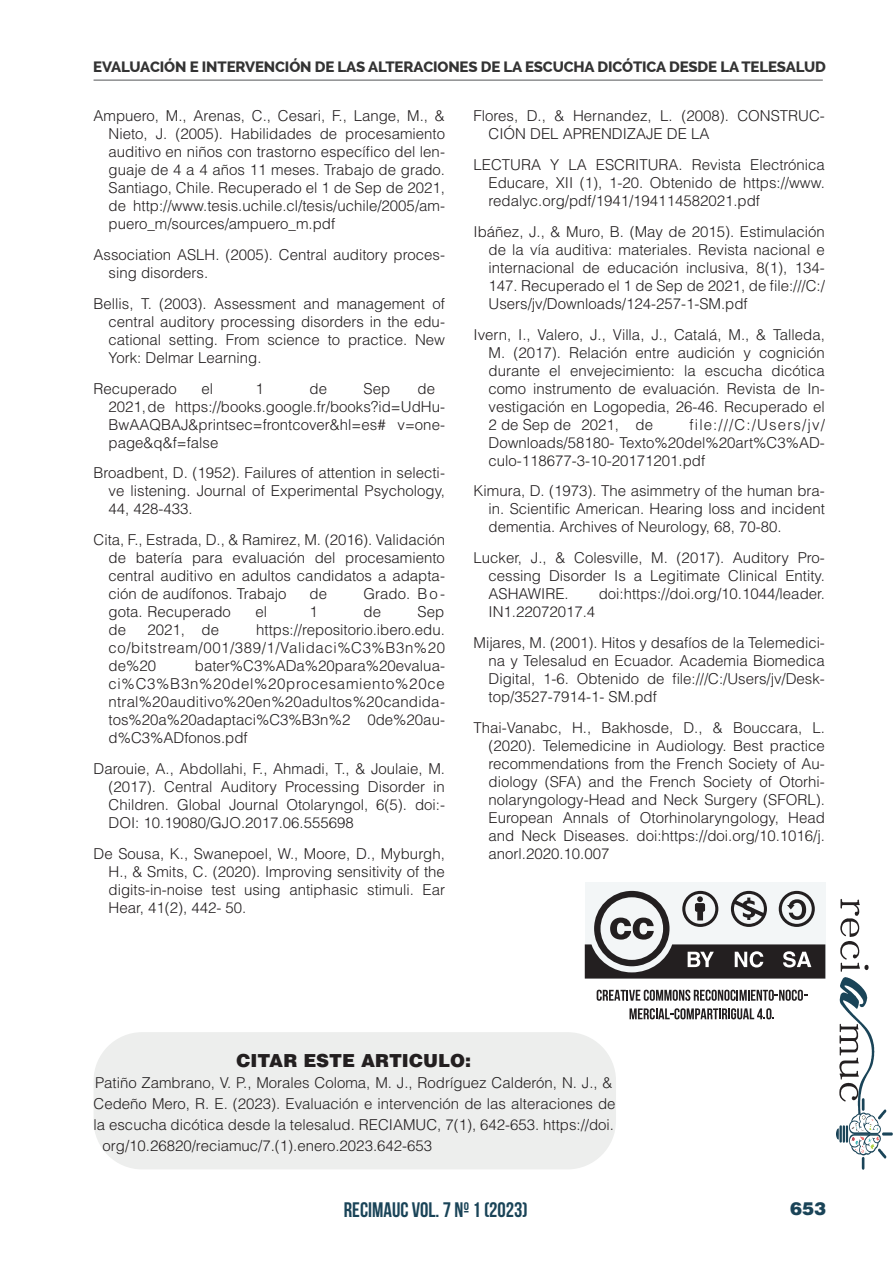
<style>
.page{position:relative;width:893px;height:1263px;background:#fff}
.page>*{position:absolute;margin:0;border:0;box-sizing:border-box;transform-origin:0 0}
.t1{font:700 21px "Bebas Neue";color:#1a4458}
.t2{font:900 18px "Helvetica LT Std";color:#231f20}
.t3{font:900 18px "Helvetica LT Std";color:#1a4458}
.t4{font:300 15px/18px "Helvetica LT Std";color:#231f20;text-align:justify}
.t5{font:800 15px "Raleway";letter-spacing:-.01em;color:#333}
</style>
<div class="page">
<hr style="left:94px;top:80px;width:729px;height:1px;background:#545557">
<svg style="left:836px;top:899px;width:57px;height:271px"></svg>
<div style="left:94px;top:1032px;width:522px;height:137px;background:#edeeed;border-radius:49px"></div>
<svg style="left:597px;top:990px;width:210px;height:11px"></svg>
<svg style="left:629px;top:1008px;width:145px;height:11px"></svg>
<div style="left:585px;top:882px;width:240px;height:96px;background:#f3f6f7"></div>
<svg style="left:585px;top:891px;width:240px;height:87px"></svg>
<p class="t5" style="left:93px;top:59px;width:734px">EVALUACIÓN E INTERVENCIÓN DE LAS ALTERACIONES DE LA ESCUCHA DICÓTICA DESDE LA TELESALUD</p>
<p class="t4" style="left:109px;top:107px;width:338px;text-indent:-15px">Ampuero, M., Arenas, C., Cesari, F., Lange, M., &amp; Nieto, J. (2005). Habilidades de procesamiento auditivo en niños con trastorno específico del len&shy;guaje de 4 a 4 años 11 meses. Trabajo de grado.<br>Santiago, Chile. Recuperado el 1 de Sep de 2021, de http://www.tesis.uchile.cl/tesis/uchile/2005/am&shy;puero_m/sources/ampuero_m.pdf</p>
<p class="t4" style="left:109px;top:246px;width:338px;text-indent:-15px">Association ASLH. (2005). Central auditory proces&shy;sing disorders.</p>
<p class="t4" style="left:109px;top:294px;width:338px;text-indent:-15px">Bellis, T. (2003). Assessment and management of central auditory processing disorders in the edu&shy;cational setting. From science to practice. New York: Delmar Learning.</p>
<p class="t4" style="left:94px;top:379px;width:85px">Recuperado</p>
<p class="t4" style="left:202px;top:379px;width:13px">el</p>
<p class="t4" style="left:256px;top:379px;width:10px">1</p>
<p class="t4" style="left:310px;top:379px;width:19px">de</p>
<p class="t4" style="left:364px;top:379px;width:28px">Sep</p>
<p class="t4" style="left:109px;top:379px;width:338px;text-align:left;text-indent:309px">de<br>2021,de https://books.google.fr/books?id=UdHu-<br>BwAAQBAJ&amp;printsec=frontcover&amp;hl=es# v=one&shy;page&amp;q&amp;f=false</p>
<p class="t4" style="left:109px;top:464px;width:338px;text-indent:-15px">Broadbent, D. (1952). Failures of attention in selecti&shy;ve listening. Journal of Experimental Psychology, 44, 428-433.</p>
<p class="t4" style="left:109px;top:531px;width:338px;text-indent:-15px">Cita, F., Estrada, D., &amp; Ramirez, M. (2016). Validación de batería para evaluación del procesamiento central auditivo en adultos candidatos a adapta&shy;ción de audífonos. Trabajo</p>
<p class="t4" style="left:310px;top:585px;width:19px">de</p>
<p class="t4" style="left:364px;top:585px;width:83px">Grado. Bo-</p>
<p class="t4" style="left:109px;top:603px;width:124px">gota. Recuperado</p>
<p class="t4" style="left:256px;top:603px;width:13px">el</p>
<p class="t4" style="left:310px;top:603px;width:10px">1</p>
<p class="t4" style="left:364px;top:603px;width:19px">de</p>
<p class="t4" style="left:418px;top:603px;width:28px">Sep</p>
<p class="t4" style="left:109px;top:621px;width:19px">de</p>
<p class="t4" style="left:148px;top:621px;width:73px">2021, de</p>
<p class="t4" style="left:109px;top:621px;width:338px;text-indent:148px">https://repositorio.ibero.edu. co/bitstream/001/389/1/Validaci%C3%B3n%20 de%20</p>
<p class="t4" style="left:109px;top:657px;width:338px;text-indent:86px">bater%C3%ADa%20para%20evalua&shy;ci%C3%B3n%20del%20procesamiento%20ce ntral%20auditivo%20en%20adultos%20candida&shy;tos%20a%20adaptaci%C3%B3n%2 0de%20au&shy;d%C3%ADfonos.pdf</p>
<p class="t4" style="left:109px;top:759px;width:338px;text-indent:-15px">Darouie, A., Abdollahi, F., Ahmadi, T., &amp; Joulaie, M. (2017). Central Auditory Processing Disorder in Children. Global Journal Otolaryngol, 6(5). doi:- DOI: 10.19080/GJO.2017.06.555698</p>
<p class="t4" style="left:109px;top:844px;width:338px;text-indent:-15px">De Sousa, K., Swanepoel, W., Moore, D., Myburgh, H., &amp; Smits, C. (2020). Improving sensitivity of the digits-in-noise test using antiphasic stimuli. Ear Hear, 41(2), 442- 50.</p>
<p class="t4" style="left:488px;top:107px;width:338px;text-indent:-15px">Flores, D., &amp; Hernandez, L. (2008). CONSTRUC-<br>CIÓN DEL APRENDIZAJE DE LA</p>
<p class="t4" style="left:488px;top:156px;width:338px;text-indent:-15px">LECTURA Y LA ESCRITURA. Revista Electrónica Educare, XII (1), 1-20. Obtenido de https://www. redalyc.org/pdf/1941/194114582021.pdf</p>
<p class="t4" style="left:488px;top:222px;width:338px;text-indent:-15px">Ibáñez, J., &amp; Muro, B. (May de 2015). Estimulación de la vía auditiva: materiales. Revista nacional e internacional de educación inclusiva, 8(1), 134- 147. Recuperado el 1 de Sep de 2021, de file:///C:/ Users/jv/Downloads/124-257-1-SM.pdf</p>
<p class="t4" style="left:488px;top:325px;width:338px;text-indent:-15px">Ivern, I., Valero, J., Villa, J., Catalá, M., &amp; Talleda, M. (2017). Relación entre audición y cognición durante el envejecimiento: la escucha dicótica como instrumento de evaluación. Revista de In&shy;vestigación en Logopedia, 26-46. Recuperado el 2 de Sep de 2021, de</p>
<p class="t4" style="left:488px;top:415px;width:338px;text-indent:201px">file:///C:/Users/jv/ Downloads/58180- Texto%20del%20art%C3%AD&shy;culo-118677-3-10-20171201.pdf</p>
<p class="t4" style="left:488px;top:482px;width:338px;text-indent:-15px">Kimura, D. (1973). The asimmetry of the human bra&shy;in. Scientific American. Hearing loss and incident dementia. Archives of Neurology, 68, 70-80.</p>
<p class="t4" style="left:488px;top:549px;width:338px;text-indent:-15px">Lucker, J., &amp; Colesville, M. (2017). Auditory Pro&shy;cessing Disorder Is a Legitimate Clinical Entity.<br>ASHAWIRE.</p>
<p class="t4" style="left:599px;top:585px;width:228px">doi:https://doi.org/10.1044/leader.</p>
<p class="t4" style="left:488px;top:603px;width:108px">IN1.22072017.4</p>
<p class="t4" style="left:488px;top:633px;width:338px;text-indent:-15px">Mijares, M. (2001). Hitos y desafíos de la Telemedici&shy;na y Telesalud en Ecuador. Academia Biomedica Digital, 1-6. Obtenido de file:///C:/Users/jv/Desk&shy;top/3527-7914-1- SM.pdf</p>
<p class="t4" style="left:488px;top:718px;width:338px;text-indent:-15px">Thai-Vanabc, H., Bakhosde, D., &amp; Bouccara, L. (2020). Telemedicine in Audiology. Best practice recommendations from the French Society of Au&shy;diology (SFA) and the French Society of Otorhi&shy;nolaryngology-Head and Neck Surgery (SFORL).<br>European Annals of Otorhinolaryngology, Head and Neck Diseases. doi:https://doi.org/10.1016/j. anorl.2020.10.007</p>
<p class="t2" style="left:237px;top:1048px;width:236px">CITAR ESTE ARTICULO:</p>
<p class="t4" style="left:95px;top:1073px;width:519px">Patiño Zambrano, V. P., Morales Coloma, M. J., Rodríguez Calderón, N. J., &amp;</p>
<p class="t4" style="left:94px;top:1094px;width:524px">Cedeño Mero, R. E. (2023). Evaluación e intervención de las alteraciones de</p>
<p class="t4" style="left:94px;top:1115px;width:522px">la escucha dicótica desde la telesalud. RECIAMUC, 7(1), 642-653. https://doi.</p>
<p class="t4" style="left:103px;top:1136px;width:331px">org/10.26820/reciamuc/7.(1).enero.2023.642-653</p>
<h1 class="t1" style="left:344px;top:1198px;width:185px">RECIMAUC VOL. 7 Nº 1 (2023)</h1>
<p class="t3" style="left:790px;top:1197px;width:38px">653</p>
</div>
